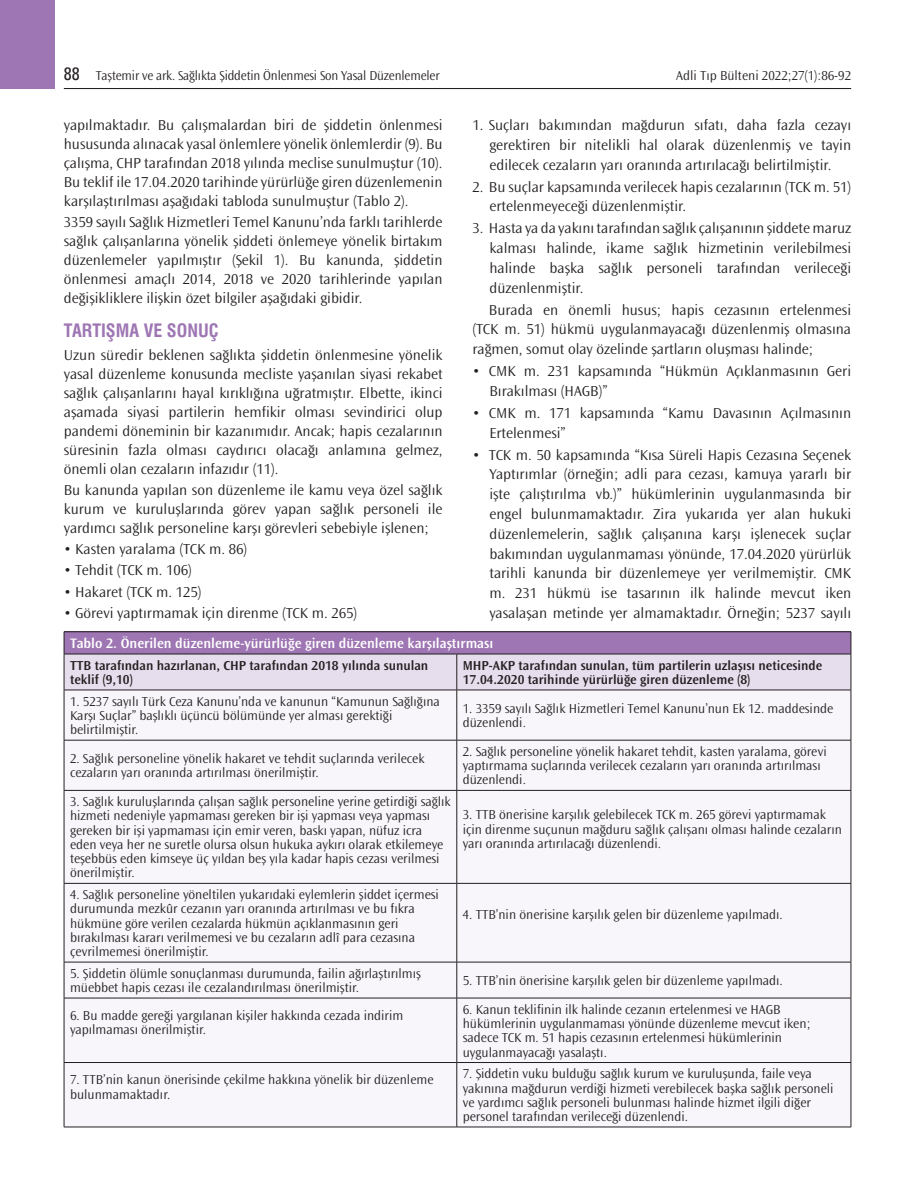
<style>
.page{position:relative;width:915px;height:1191px;background:#fff}
.page>*{position:absolute;margin:0;border:0;box-sizing:border-box;transform-origin:0 0}
.ARA_BASLIK{font:18px "Swiss Condensed Bold Tr";color:#9e76b3}
.YAZI{font:300 15px/19.8px "Ocean Sans Std";color:#231f20;text-align:justify}
.TABLO-BASI{font:600 14.25px "Ocean Sans Std";color:#fff}
.TABLO-YAZI{font:300 13.5px/14.2px "Ocean Sans Std";color:#231f20}
.TABLO-ARA{font:600 13.5px/14.2px "Ocean Sans Std";color:#231f20}
.TABLO-YAZI-2{font:300 13.5px "Ocean Sans Std";color:#231f20;scale:.96 1}
.s1{font-family:"Univers Condensed Tr";font-weight:400;font-size:18px}
</style>
<div class="page">
<div style="left:0;top:0;width:55px;height:89px;background:#9e76b3"></div>
<hr style="left:64px;top:88px;width:786px;height:1px;background:#231f20">
<div style="left:65px;top:690px;width:785px;height:436px;background:#f8f6fa"></div>
<hr style="left:456px;top:690px;width:1px;height:50px;background:#231f20">
<hr style="left:64px;top:740px;width:392px;height:1px;background:#231f20">
<hr style="left:456px;top:740px;width:394px;height:1px;background:#231f20">
<hr style="left:456px;top:740px;width:1px;height:50px;background:#231f20">
<hr style="left:64px;top:790px;width:392px;height:1px;background:#231f20">
<hr style="left:456px;top:790px;width:394px;height:1px;background:#231f20">
<hr style="left:456px;top:790px;width:1px;height:93px;background:#231f20">
<hr style="left:64px;top:883px;width:392px;height:1px;background:#231f20">
<hr style="left:456px;top:883px;width:394px;height:1px;background:#231f20">
<hr style="left:456px;top:883px;width:1px;height:79px;background:#231f20">
<hr style="left:64px;top:961px;width:392px;height:1px;background:#231f20">
<hr style="left:456px;top:961px;width:394px;height:1px;background:#231f20">
<hr style="left:456px;top:962px;width:1px;height:35px;background:#231f20">
<hr style="left:64px;top:997px;width:392px;height:1px;background:#231f20">
<hr style="left:456px;top:997px;width:394px;height:1px;background:#231f20">
<hr style="left:456px;top:998px;width:1px;height:64px;background:#231f20">
<hr style="left:64px;top:1062px;width:392px;height:1px;background:#231f20">
<hr style="left:456px;top:1062px;width:394px;height:1px;background:#231f20">
<hr style="left:456px;top:1062px;width:1px;height:64px;background:#231f20">
<hr style="left:64px;top:690px;width:1px;height:50px;background:#231f20">
<hr style="left:850px;top:690px;width:1px;height:50px;background:#231f20">
<hr style="left:64px;top:740px;width:1px;height:50px;background:#231f20">
<hr style="left:850px;top:740px;width:1px;height:50px;background:#231f20">
<hr style="left:64px;top:790px;width:1px;height:93px;background:#231f20">
<hr style="left:850px;top:790px;width:1px;height:93px;background:#231f20">
<hr style="left:64px;top:883px;width:1px;height:79px;background:#231f20">
<hr style="left:850px;top:883px;width:1px;height:79px;background:#231f20">
<hr style="left:64px;top:962px;width:1px;height:35px;background:#231f20">
<hr style="left:850px;top:962px;width:1px;height:35px;background:#231f20">
<hr style="left:64px;top:998px;width:1px;height:64px;background:#231f20">
<hr style="left:850px;top:998px;width:1px;height:64px;background:#231f20">
<hr style="left:64px;top:1062px;width:1px;height:64px;background:#231f20">
<hr style="left:850px;top:1062px;width:1px;height:64px;background:#231f20">
<hr style="left:64px;top:1126px;width:392px;height:1px;background:#231f20">
<hr style="left:456px;top:1126px;width:394px;height:1px;background:#231f20">
<hr style="left:64px;top:631px;width:392px;height:1px;background:#231f20">
<hr style="left:456px;top:631px;width:394px;height:1px;background:#231f20">
<svg style="left:64px;top:632px;width:787px;height:58px;background:#c7b3d3"></svg>
<hr style="left:64px;top:654px;width:392px;height:1px;background:#231f20">
<hr style="left:64px;top:654px;width:1px;height:35px;background:#231f20">
<hr style="left:456px;top:654px;width:394px;height:1px;background:#231f20">
<hr style="left:850px;top:654px;width:1px;height:35px;background:#231f20">
<hr style="left:64px;top:689px;width:392px;height:1px;background:#231f20">
<hr style="left:456px;top:689px;width:394px;height:1px;background:#231f20">
<p class="TABLO-YAZI-2" style="left:64px;top:68px;width:393px"><span class="s1">88</span> Taştemir ve ark. Sağlıkta Şiddetin Önlenmesi Son Yasal Düzenlemeler</p>
<p class="TABLO-YAZI" style="left:676px;top:68px;width:176px">Adli Tıp Bülteni 2022;27(1):86-92</p>
<p class="YAZI" style="left:64px;top:116px;width:380px;line-height:19px">yapılmaktadır. Bu çalışmalardan biri de şiddetin önlenmesi hususunda alınacak yasal önlemlere yönelik önlemlerdir (9). Bu çalışma, CHP tarafından 2018 yılında meclise sunulmuştur (10).<br>Bu teklif ile 17.04.2020 tarihinde yürürlüğe giren düzenlemenin karşılaştırılması aşağıdaki tabloda sunulmuştur (Tablo 2).</p>
<p class="YAZI" style="left:64px;top:213px;width:380px;line-height:19px">3359 sayılı Sağlık Hizmetleri Temel Kanunu’nda farklı tarihlerde sağlık çalışanlarına yönelik şiddeti önlemeye yönelik birtakım düzenlemeler yapılmıştır (Şekil 1). Bu kanunda, şiddetin önlenmesi amaçlı 2014, 2018 ve 2020 tarihlerinde yapılan değişikliklere ilişkin özet bilgiler aşağıdaki gibidir.</p>
<p class="ARA_BASLIK" style="left:64px;top:319px;width:156px">TARTIŞMA VE SONUÇ</p>
<p class="YAZI" style="left:64px;top:346px;width:380px;line-height:19px">Uzun süredir beklenen sağlıkta şiddetin önlenmesine yönelik yasal düzenleme konusunda mecliste yaşanılan siyasi rekabet sağlık çalışanlarını hayal kırıklığına uğratmıştır. Elbette, ikinci aşamada siyasi partilerin hemfikir olması sevindirici olup pandemi döneminin bir kazanımıdır. Ancak; hapis cezalarının süresinin fazla olması caydırıcı olacağı anlamına gelmez, önemli olan cezaların infazıdır (11).</p>
<p class="YAZI" style="left:64px;top:481px;width:380px;line-height:19px">Bu kanunda yapılan son düzenleme ile kamu veya özel sağlık kurum ve kuruluşlarında görev yapan sağlık personeli ile yardımcı sağlık personeline karşı görevleri sebebiyle işlenen;</p>
<p class="YAZI" style="left:64px;top:539px;width:185px">• Kasten yaralama (TCK m. 86)</p>
<p class="YAZI" style="left:64px;top:561px;width:130px">• Tehdit (TCK m. 106)</p>
<p class="YAZI" style="left:64px;top:582px;width:139px">• Hakaret (TCK m. 125)</p>
<p class="YAZI" style="left:64px;top:603px;width:295px">• Görevi yaptırmamak için direnme (TCK m. 265)</p>
<p class="YAZI" style="left:489px;top:115px;width:363px;text-indent:-17px">1. Suçları bakımından mağdurun sıfatı, daha fazla cezayı gerektiren bir nitelikli hal olarak düzenlenmiş ve tayin edilecek cezaların yarı oranında artırılacağı belirtilmiştir.</p>
<p class="YAZI" style="left:489px;top:177px;width:363px;text-indent:-17px">2. Bu suçlar kapsamında verilecek hapis cezalarının (TCK m. 51) ertelenmeyeceği düzenlenmiştir.</p>
<p class="YAZI" style="left:489px;top:219px;width:363px;text-indent:-17px">3. Hasta ya da yakını tarafından sağlık çalışanının şiddete maruz kalması halinde, ikame sağlık hizmetinin verilebilmesi halinde başka sağlık personeli tarafından verileceği düzenlenmiştir.</p>
<p class="YAZI" style="left:472px;top:300px;width:380px;text-indent:16px">Burada en önemli husus; hapis cezasının ertelenmesi (TCK m. 51) hükmü uygulanmayacağı düzenlenmiş olmasına rağmen, somut olay özelinde şartların oluşması halinde;</p>
<p class="YAZI" style="left:489px;top:361px;width:363px;text-indent:-17px">• CMK m. 231 kapsamında “Hükmün Açıklanmasının Geri<br>Bırakılması (HAGB)”</p>
<p class="YAZI" style="left:489px;top:403px;width:363px;text-indent:-17px">• CMK m. 171 kapsamında “Kamu Davasının Açılmasının<br>Ertelenmesi”</p>
<p class="YAZI" style="left:489px;top:445px;width:363px;text-indent:-17px">• TCK m. 50 kapsamında “Kısa Süreli Hapis Cezasına Seçenek Yaptırımlar (örneğin; adli para cezası, kamuya yararlı bir işte çalıştırılma vb.)” hükümlerinin uygulanmasında bir engel bulunmamaktadır. Zira yukarıda yer alan hukuki düzenlemelerin, sağlık çalışanına karşı işlenecek suçlar bakımından uygulanmaması yönünde, 17.04.2020 yürürlük tarihli kanunda bir düzenlemeye yer verilmemiştir. CMK m. 231 hükmü ise tasarının ilk halinde mevcut iken yasalaşan metinde yer almamaktadır. Örneğin; 5237 sayılı</p>
<p class="TABLO-BASI" style="left:70px;top:635px;width:425px">Tablo 2. Önerilen düzenleme-yürürlüğe giren düzenleme karşılaştırması</p>
<p class="TABLO-ARA" style="left:70px;top:658px;width:359px">TTB tarafından hazırlanan, CHP tarafından 2018 yılında sunulan teklif (9,10)</p>
<p class="TABLO-ARA" style="left:462px;top:658px;width:361px">MHP-AKP tarafından sunulan, tüm partilerin uzlaşısı neticesinde<br>17.04.2020 tarihinde yürürlüğe giren düzenleme (8)</p>
<p class="TABLO-YAZI" style="left:70px;top:694px;width:371px">1. 5237 sayılı Türk Ceza Kanunu’nda ve kanunun “Kamunun Sağlığına<br>Karşı Suçlar” başlıklı üçüncü bölümünde yer alması gerektiği belirtilmiştir.</p>
<p class="TABLO-YAZI" style="left:462px;top:701px;width:372px">1. 3359 sayılı Sağlık Hizmetleri Temel Kanunu’nun Ek 12. maddesinde düzenlendi.</p>
<p class="TABLO-YAZI" style="left:70px;top:751px;width:356px">2. Sağlık personeline yönelik hakaret ve tehdit suçlarında verilecek cezaların yarı oranında artırılması önerilmiştir.</p>
<p class="TABLO-YAZI" style="left:462px;top:744px;width:365px">2. Sağlık personeline yönelik hakaret tehdit, kasten yaralama, görevi yaptırmama suçlarında verilecek cezaların yarı oranında artırılması düzenlendi.</p>
<p class="TABLO-YAZI" style="left:70px;top:794px;width:382px">3. Sağlık kuruluşlarında çalışan sağlık personeline yerine getirdiği sağlık hizmeti nedeniyle yapmaması gereken bir işi yapması veya yapması gereken bir işi yapmaması için emir veren, baskı yapan, nüfuz icra eden veya her ne suretle olursa olsun hukuka aykırı olarak etkilemeye teşebbüs eden kimseye üç yıldan beş yıla kadar hapis cezası verilmesi önerilmiştir.</p>
<p class="TABLO-YAZI" style="left:462px;top:808px;width:380px">3. TTB önerisine karşılık gelebilecek TCK m. 265 görevi yaptırmamak için direnme suçunun mağduru sağlık çalışanı olması halinde cezaların yarı oranında artırılacağı düzenlendi.</p>
<p class="TABLO-YAZI" style="left:70px;top:887px;width:370px">4. Sağlık personeline yöneltilen yukarıdaki eylemlerin şiddet içermesi durumunda mezkûr cezanın yarı oranında artırılması ve bu fıkra hükmüne göre verilen cezalarda hükmün açıklanmasının geri bırakılması kararı verilmemesi ve bu cezaların adlî para cezasına çevrilmemesi önerilmiştir.</p>
<p class="TABLO-YAZI" style="left:462px;top:908px;width:321px">4. TTB’nin önerisine karşılık gelen bir düzenleme yapılmadı.</p>
<p class="TABLO-YAZI" style="left:70px;top:966px;width:352px">5. Şiddetin ölümle sonuçlanması durumunda, failin ağırlaştırılmış müebbet hapis cezası ile cezalandırılması önerilmiştir.</p>
<p class="TABLO-YAZI" style="left:462px;top:973px;width:321px">5. TTB’nin önerisine karşılık gelen bir düzenleme yapılmadı.</p>
<p class="TABLO-YAZI" style="left:70px;top:1008px;width:335px">6. Bu madde gereği yargılanan kişiler hakkında cezada indirim yapılmaması önerilmiştir.</p>
<p class="TABLO-YAZI" style="left:462px;top:1002px;width:349px">6. Kanun teklifinin ilk halinde cezanın ertelenmesi ve HAGB hükümlerinin uygulanmaması yönünde düzenleme mevcut iken; sadece TCK m. 51 hapis cezasının ertelenmesi hükümlerinin uygulanmayacağı yasalaştı.</p>
<p class="TABLO-YAZI" style="left:70px;top:1073px;width:365px">7. TTB’nin kanun önerisinde çekilme hakkına yönelik bir düzenleme bulunmamaktadır.</p>
<p class="TABLO-YAZI" style="left:462px;top:1066px;width:372px">7. Şiddetin vuku bulduğu sağlık kurum ve kuruluşunda, faile veya yakınına mağdurun verdiği hizmeti verebilecek başka sağlık personeli ve yardımcı sağlık personeli bulunması halinde hizmet ilgili diğer personel tarafından verileceği düzenlendi.</p>
</div>
